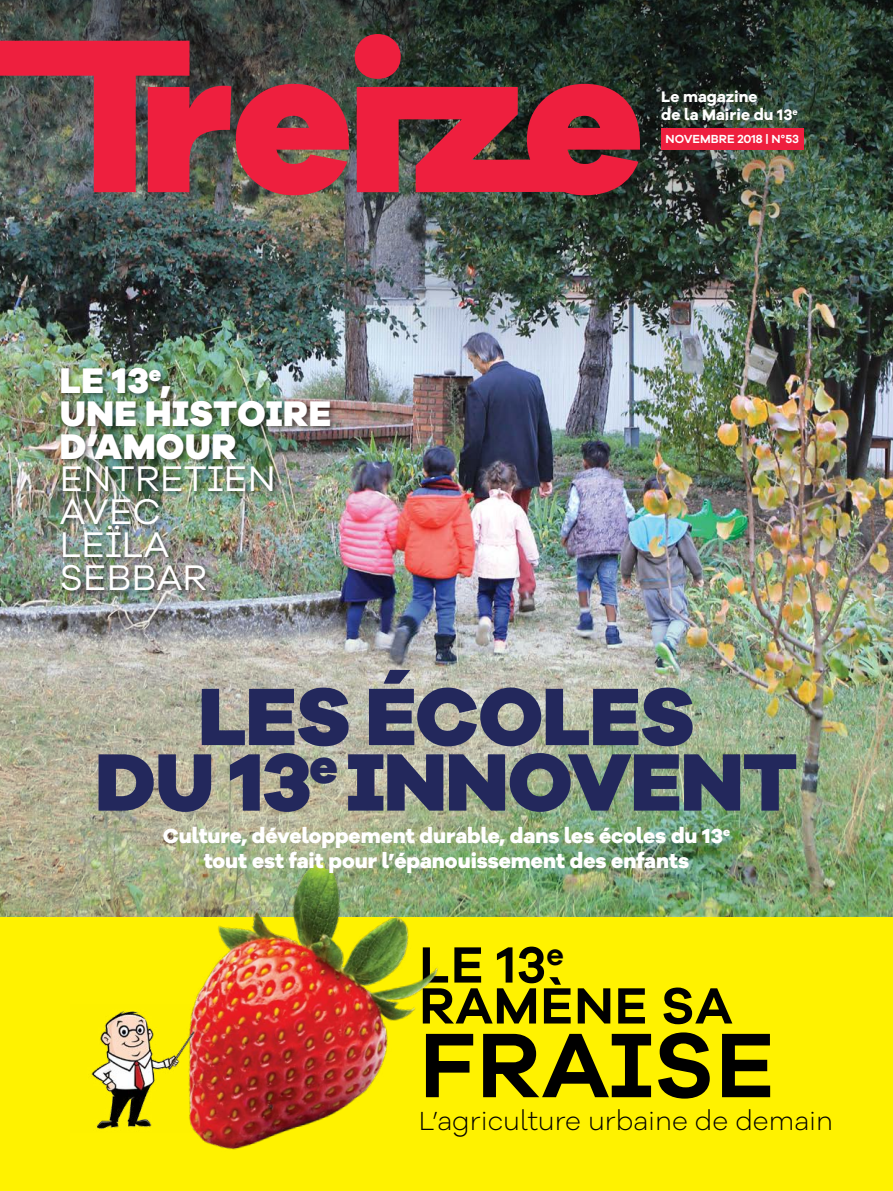
<style>
.page{position:relative;width:893px;height:1191px;background:#fff}
.page>*{position:absolute;margin:0;border:0;box-sizing:border-box;transform-origin:0 0}
.t1{font:600 94.5px "Galano Grotesque Alt";letter-spacing:.01em;color:#000}
.t2{font:800 84px/65.6px "Galano Grotesque Alt";letter-spacing:-.015em;color:#23285c;text-align:center}
.t3{font:600 52.5px/41px "Galano Grotesque Alt";letter-spacing:.01em;color:#000}
.t4{font:800 36.75px/32.7px "Galano Grotesque Alt";letter-spacing:.01em;color:#fff}
.t5{font:36.75px/32.7px "Galano Grotesque Alt";letter-spacing:.01em;color:#fff}
.t6{font:300 27px "Galano Grotesque Alt";color:#000}
.t7{font:800 21px/24.6px "Galano Grotesque Alt";color:#fff;text-align:center}
.t8{font:700 15.75px/18px "Galano Grotesque Alt";color:#fff}
.t9{font:600 12.15px "Galano Grotesque Alt";color:#fff}
</style>
<div class="page">
<img style="left:0;top:357px;width:893px;height:203px">
<img style="left:0;top:560px;width:893px;height:357px">
<img style="left:0;top:0;width:893px;height:357px">
<div style="left:59px;top:367px;width:278px;height:231px;background:#000;opacity:.5"></div>
<div style="left:0;top:917px;width:893px;height:274px;background:#fff200"></div>
<div style="left:661px;top:128px;width:142px;height:21px;background:#ee1f3e"></div>
<svg style="left:0;top:41px;width:349px;height:154px;background:#9d3a46"></svg>
<svg style="left:355px;top:34px;width:285px;height:161px;background:#942a36"></svg>
<img style="left:135px;top:838px;width:335px;height:312px">
<img style="left:91px;top:1004px;width:108px;height:128px">
<h3 class="t4" style="left:60px;top:363px;width:273px">LE 13<sup>E</sup>,<br>UNE HISTOIRE<br>D’AMOUR</h3>
<h3 class="t5" style="left:60px;top:461px;width:217px">ENTRETIEN<br>AVEC<br>LEÏLA<br>SEBBAR</h3>
<p class="t8" style="left:661px;top:87px;width:138px">Le magazine<br>de la Mairie du 13<sup>e</sup></p>
<p class="t9" style="left:665px;top:131px;width:135px">NOVEMBRE 2018 | N°53</p>
<h2 class="t2" style="left:95px;top:681px;width:704px">LES ÉCOLES<br>DU 13<sup>E</sup> INNOVENT</h2>
<p class="t7" style="left:163px;top:823px;width:569px">Culture, développement durable, dans les écoles du 13<sup>e </sup>tout est fait pour l’épanouissement des enfants</p>
<h3 class="t3" style="left:419px;top:943px;width:315px">LE 13<sup>E<br></sup>RAMÈNE SA</h3>
<h1 class="t1" style="left:419px;top:1004px;width:357px">FRAISE</h1>
<p class="t6" style="left:419px;top:1103px;width:416px">L’agriculture urbaine de demain</p>
</div>
